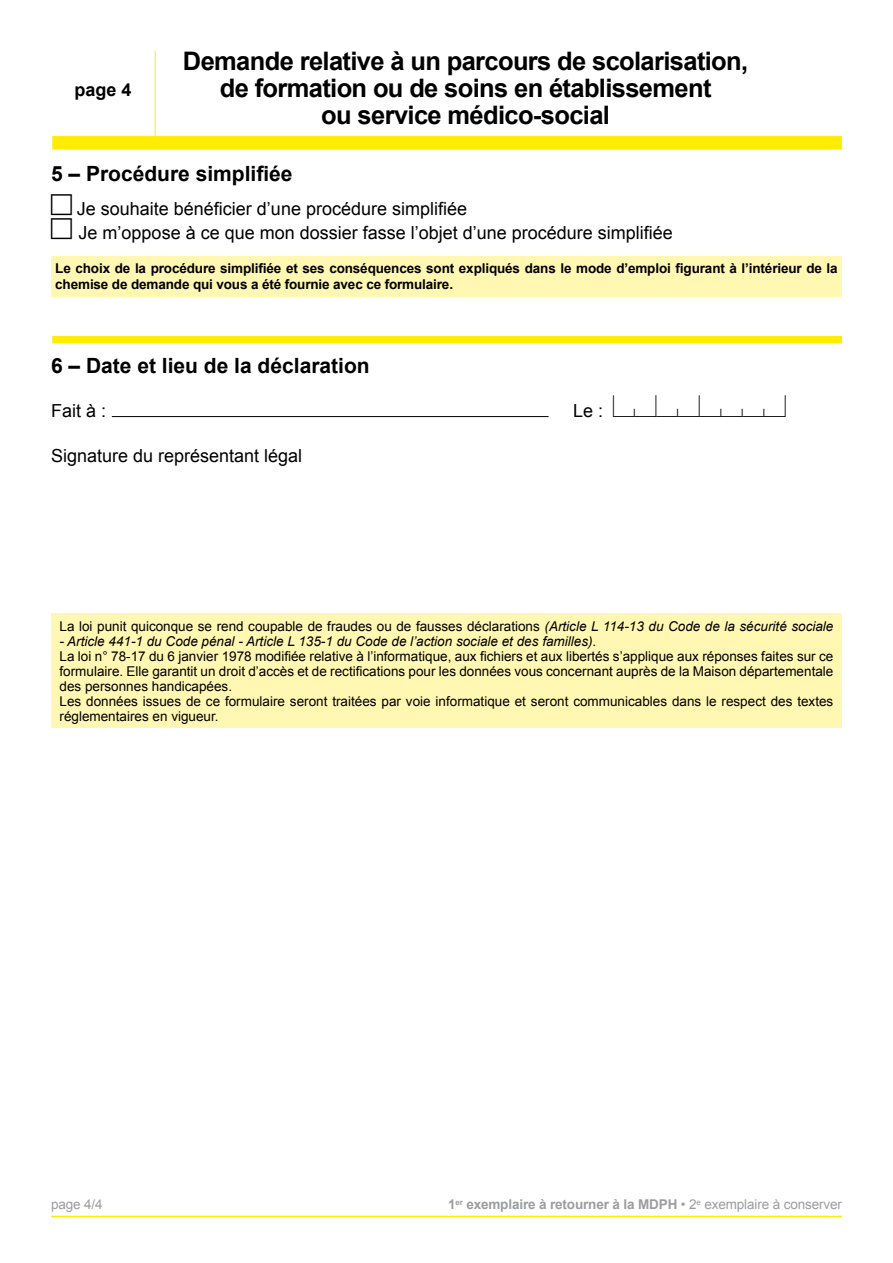
<style>
.page{position:relative;width:893px;height:1263px;background:#fff}
.page>*{position:absolute;margin:0;border:0;box-sizing:border-box;transform-origin:0 0}
.t1{font:28.5px "Casesaremplir";color:#000}
.t2{font:700 25.5px/27px "Arial";letter-spacing:-.025em;color:#000;text-align:center}
.t3{font:700 21px "Arial";color:#000}
.t4{font:18px/24px "Arial";color:#000}
.t5{font:700 18px "Arial";color:#000}
.t6{font:13.5px/15px "Arial";color:#000}
.t7{font:700 13.5px/16.5px "Arial";letter-spacing:-.01em;color:#000}
.t8{font:700 13.5px "Arial";letter-spacing:-.01em;color:#9c9d9f}
.t9{font:13.5px "Arial";color:#9c9d9f}
.s1{font-family:"Casesaremplir";font-size:27px}
.s2{font-family:"Arial";font-size:18px}
.s3{font-style:italic}
.s4{font-weight:400}
</style>
<div class="page">
<hr style="left:155px;top:51px;width:1px;height:89px;background:#ffec00">
<div style="left:52px;top:136px;width:790px;height:14px;background:#ffec00"></div>
<hr style="left:51px;top:1216px;width:791px;height:1px;background:#ffec00">
<div style="left:51px;top:256px;width:791px;height:41px;background:#fff7b2"></div>
<hr style="left:112px;top:416px;width:437px;height:1px;background:#000">
<div style="left:52px;top:336px;width:790px;height:7px;background:#ffec00"></div>
<div style="left:51px;top:614px;width:791px;height:114px;background:#fff7b2"></div>
<p class="t5" style="left:75px;top:80px;width:59px">page 4</p>
<p class="t2" style="left:183px;top:47px;width:567px">Demande relative à un parcours de scolarisation, de formation ou de soins en établissement<br>ou service médico-social</p>
<p class="t3" style="left:51px;top:162px;width:243px">5 – Procédure simplifiée</p>
<p class="t4" style="left:51px;top:197px;width:623px"><span class="s1">O</span> Je souhaite bénéficier d’une procédure simplifiée<br><span class="s1">O</span> Je m’oppose à ce que mon dossier fasse l’objet d’une procédure simplifiée</p>
<p class="t7" style="left:55px;top:260px;width:784px">Le choix de la procédure simplifiée et ses conséquences sont expliqués dans le mode d’emploi figurant à l’intérieur de la chemise de demande qui vous a été fournie avec ce formulaire.</p>
<p class="t3" style="left:51px;top:353px;width:320px">6 – Date et lieu de la déclaration</p>
<p class="t4" style="left:51px;top:399px;width:57px">Fait à :</p>
<p class="t1" style="left:573px;top:391px;width:214px"><span class="s2">Le :</span> ACBCBBBC</p>
<p class="t4" style="left:51px;top:443px;width:253px">Signature du représentant légal</p>
<p class="t6" style="left:60px;top:619px;width:775px">La loi punit quiconque se rend coupable de fraudes ou de fausses déclarations <span class="s3">(Article L 114-13 du Code de la sécurité sociale</span></p>
<p class="t6" style="left:60px;top:634px;width:775px"><span class="s3">- Article 441-1 du Code pénal - Article L 135-1 du Code de l’action sociale et des familles)</span>.<br>La loi n° 78-17 du 6 janvier 1978 modifiée relative à l’informatique, aux fichiers et aux libertés s’applique aux réponses faites sur ce formulaire. Elle garantit un droit d’accès et de rectifications pour les données vous concernant auprès de la Maison départementale des personnes handicapées.<br>Les données issues de ce formulaire seront traitées par voie informatique et seront communicables dans le respect des textes réglementaires en vigueur.</p>
<p class="t9" style="left:51px;top:1197px;width:53px">page 4/4</p>
<p class="t8" style="left:448px;top:1197px;width:395px">1<sup>er</sup> exemplaire à retourner à la MDPH <span class="s4">• 2</span><sup>e</sup> <span class="s4">exemplaire à conserver</span></p>
</div>
